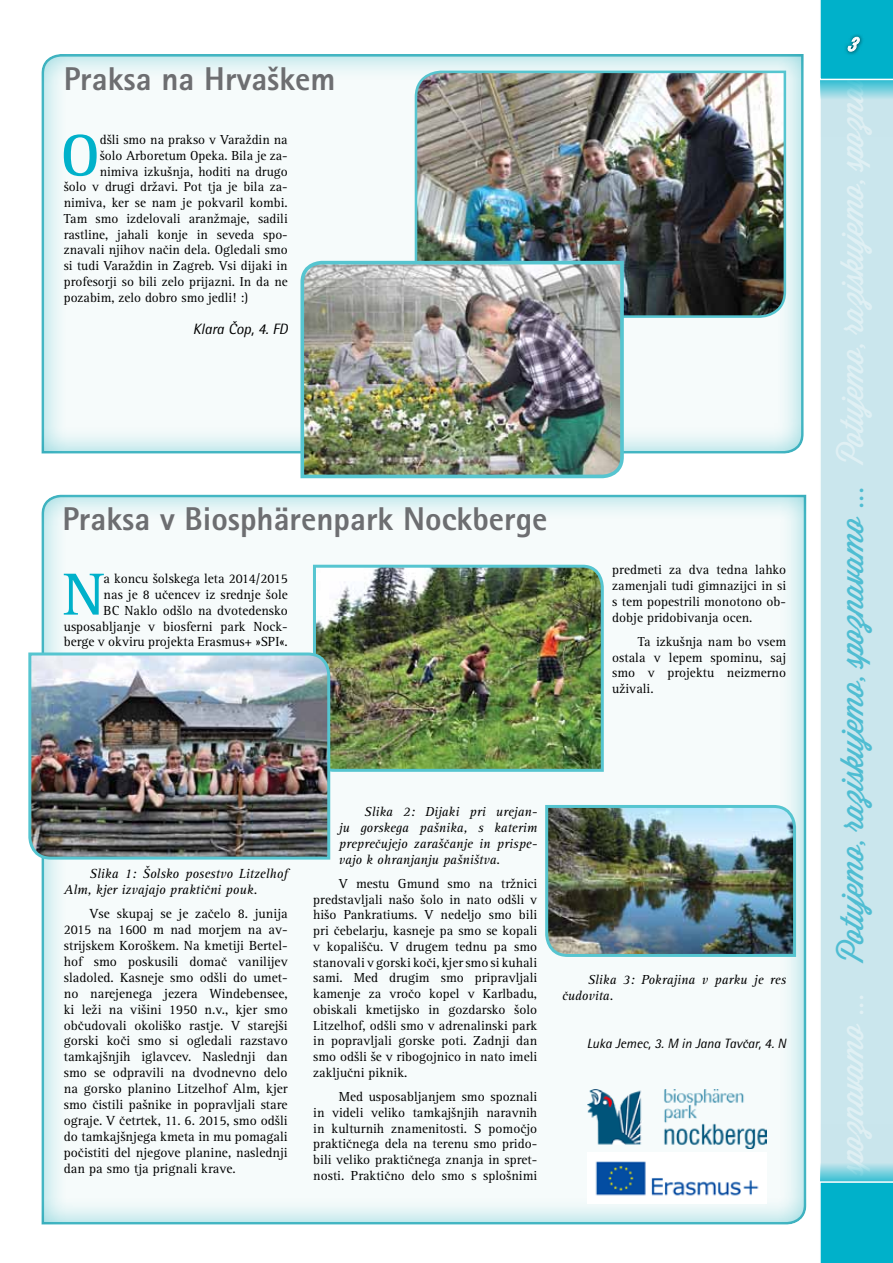
<style>
.page{position:relative;width:893px;height:1263px;background:#fff}
.page>*{position:absolute;margin:0;border:0;box-sizing:border-box;transform-origin:0 0}
.t1{font:700 61.35px "Rotis Serif M";color:#00b1ca}
.t2{font:700 60.75px "Rotis Serif M";color:#00b1ca}
.t3{font:800 33px "Rotis Sans Serif M";color:#6d6e71}
.t4{font:31.5px "Wisdom Script AI";color:#e0f0f4}
.t5{font:21px "Wisdom Script AI";color:#fff}
.t6{font:italic 15px "Rotis Semisans M";color:#000}
.t7{font:13.65px/15.9px "Rotis Serif M";color:#000;text-align:right}
.t8{font:italic 13.65px/15.9px "Rotis Serif M";color:#000}
.t9{font:13.5px/15.8px "Rotis Serif M";color:#000;text-align:justify}
.t10{font:italic 13.5px/15.8px "Rotis Serif M";color:#000;text-align:justify}
.t11{font:italic 13.5px "Rotis Semisans M";color:#000}
.s1{color:#4fbdd2}
</style>
<div class="page">
<div style="left:820px;top:81px;width:73px;height:1099px;background:#cae6ed"></div>
<svg style="left:821px;top:81px;width:72px;height:56px;fill:#c9e5ec"></svg>
<svg style="left:821px;top:1124px;width:72px;height:56px;fill:#c9e5ec"></svg>
<div style="left:820px;top:1180px;width:73px;height:83px;background:#00b1ca"></div>
<svg style="left:820px;top:0;width:73px;height:81px"></svg>
<div style="left:41px;top:51px;width:765px;height:403px;background:#56c5d0;opacity:.75"></div>
<div style="left:41px;top:492px;width:767px;height:733px;background:#56c5d0;opacity:.75"></div>
<img style="left:413px;top:69px;width:374px;height:250px">
<img style="left:299px;top:259px;width:327px;height:220px">
<img style="left:311px;top:563px;width:294px;height:210px">
<img style="left:544px;top:803px;width:254px;height:155px">
<img style="left:587px;top:1152px;width:179px;height:51px">
<img style="left:587px;top:1089px;width:179px;height:59px">
<img style="left:28px;top:651px;width:304px;height:210px">
<h3 class="t3" style="left:64px;top:57px;width:273px">Praksa na Hrvaškem</h3>
<h2 class="t2" style="left:61px;top:120px;width:41px">O</h2>
<p class="t9" style="left:100px;top:132px;width:189px">dšli smo na prakso v Varaždin na</p>
<p class="t9" style="left:100px;top:148px;width:189px">šolo Arboretum Opeka. Bila je za-</p>
<p class="t9" style="left:100px;top:164px;width:189px">nimiva izkušnja, hoditi na drugo</p>
<p class="t9" style="left:64px;top:179px;width:225px">šolo v drugi državi. Pot tja je bila za-</p>
<p class="t9" style="left:64px;top:195px;width:225px">nimiva, ker se nam je pokvaril kombi.</p>
<p class="t9" style="left:64px;top:211px;width:225px">Tam smo izdelovali aranžmaje, sadili</p>
<p class="t9" style="left:64px;top:227px;width:225px">rastline, jahali konje in seveda spo-</p>
<p class="t9" style="left:64px;top:242px;width:225px">znavali njihov naËin dela. Ogledali smo</p>
<p class="t9" style="left:64px;top:258px;width:225px">si tudi Varaždin in Zagreb. Vsi dijaki in</p>
<p class="t9" style="left:64px;top:274px;width:225px">profesorji so bili zelo prijazni. In da ne</p>
<p class="t9" style="left:64px;top:290px;width:186px">pozabim, zelo dobro smo jedli! :)</p>
<p class="t6" style="left:193px;top:320px;width:96px">Klara »op, 4. FD</p>
<h3 class="t3" style="left:62px;top:498px;width:487px">Praksa v Biosphärenpark Nockberge</h3>
<h1 class="t1" style="left:63px;top:558px;width:42px">N</h1>
<p class="t7" style="left:64px;top:571px;width:225px">a koncu šolskega leta 2014/2015<br>nas je 8 uËencev iz srednje šole<br>BC Naklo odšlo na dvotedensko usposabljanje v biosferni park Nock&shy;berge v okviru projekta Erasmus+ flSPI«.</p>
<p class="t9" style="left:612px;top:562px;width:175px">predmeti za dva tedna lahko zamenjali tudi gimnazijci in si s tem popestrili monotono ob&shy;dobje pridobivanja ocen.</p>
<p class="t9" style="left:612px;top:634px;width:175px;text-indent:26px">Ta izkušnja nam bo vsem ostala v lepem spominu, saj smo v projektu neizmerno uživali.</p>
<p class="t8" style="left:64px;top:866px;width:225px;text-indent:26px">Slika 1: Šolsko posestvo Litzelhof<br>Alm, kjer izvajajo praktiËni pouk.</p>
<p class="t7" style="left:64px;top:906px;width:225px;text-align:justify;text-indent:26px">Vse skupaj se je zaËelo 8. junija 2015 na 1600 m nad morjem na av&shy;strijskem Koroškem. Na kmetiji Bertel&shy;hof smo poskusili domaË vanilijev sladoled. Kasneje smo odšli do umet&shy;no narejenega jezera Windebensee, ki leži na višini 1950 n.v., kjer smo obËudovali okoliško rastje. V starejši gorski koËi smo si ogledali razstavo tamkajšnjih iglavcev. Naslednji dan smo se odpravili na dvodnevno delo na gorsko planino Litzelhof Alm, kjer smo Ëistili pašnike in popravljali stare ograje. V Ëetrtek, 11. 6. 2015, smo odšli do tamkajšnjega kmeta in mu pomagali poËistiti del njegove planine, naslednji dan pa smo tja prignali krave.</p>
<p class="t10" style="left:339px;top:804px;width:200px;text-indent:26px">Slika 2: Dijaki pri urejan&shy;ju gorskega pašnika, s katerim prepreËujejo zarašËanje in prispe&shy;vajo k ohranjanju pašništva.</p>
<p class="t9" style="left:313px;top:876px;width:225px;text-indent:26px">V mestu Gmund smo na tržnici predstavljali našo šolo in nato odšli v hišo Pankratiums. V nedeljo smo bili pri Ëebelarju, kasneje pa smo se kopali v kopališËu. V drugem tednu pa smo stanovali v gorski koËi, kjer smo si kuhali sami. Med drugim smo pripravljali kamenje za vroËo kopel v Karlbadu, obiskali kmetijsko in gozdarsko šolo Litzelhof, odšli smo v adrenalinski park in popravljali gorske poti. Zadnji dan smo odšli še v ribogojnico in nato imeli zakljuËni piknik.</p>
<p class="t9" style="left:313px;top:1089px;width:225px;text-indent:26px">Med usposabljanjem smo spoznali in videli veliko tamkajšnjih naravnih in kulturnih znamenitosti. S pomoËjo praktiËnega dela na terenu smo prido&shy;bili veliko praktiËnega znanja in spret&shy;nosti. PraktiËno delo smo s splošnimi</p>
<p class="t10" style="left:562px;top:972px;width:225px;text-indent:26px">Slika 3: Pokrajina v parku je res<br>Ëudovita.</p>
<p class="t11" style="left:587px;top:1036px;width:201px">Luka Jemec, 3. M in Jana TavËar, 4. N</p>
<h3 class="t4" style="left:828px;top:1263px;width:1268px;rotate:-90deg">ujemo, spoznavamo . . . <span class="s1">Potujemo, raziskujemo, spoznavamo . . .</span> Potujemo, raziskujemo, spoznavamo . .</h3>
<h3 class="t5" style="left:850px;top:24px;width:11px">3</h3>
</div>
